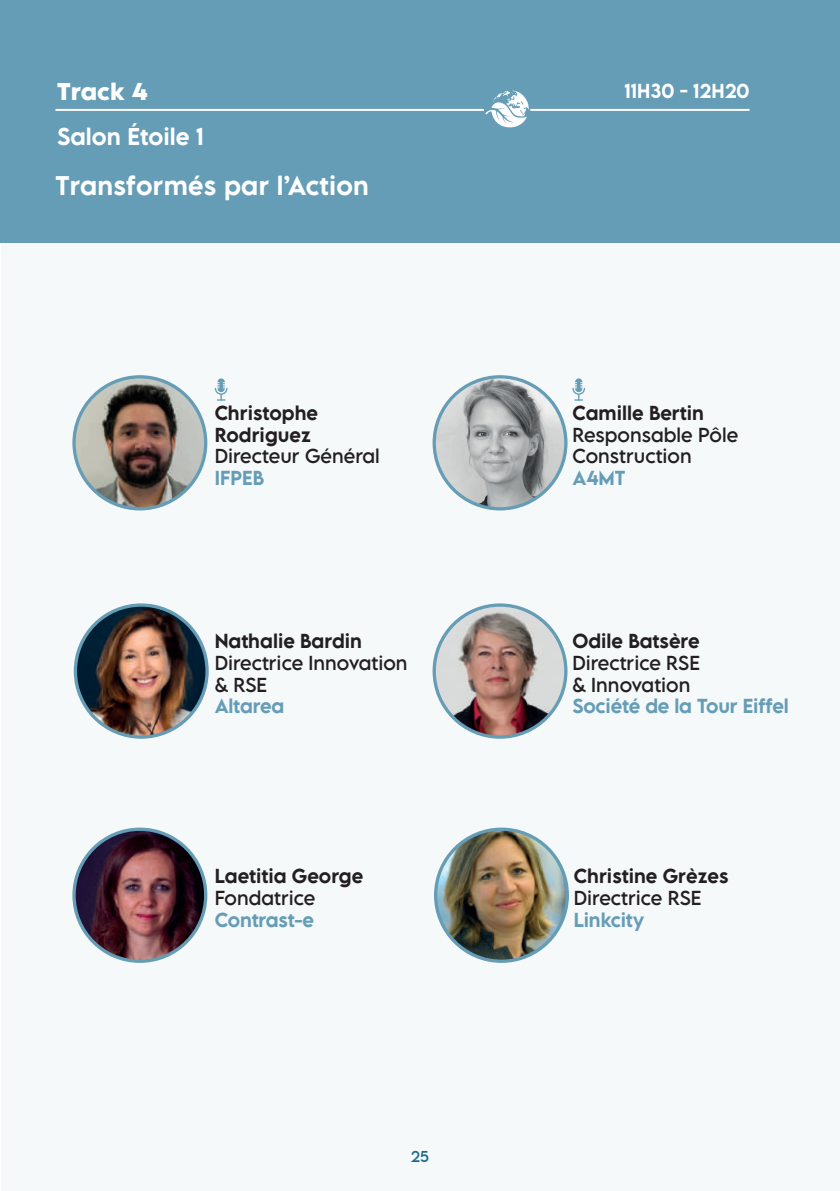
<style>
.page{position:relative;width:840px;height:1191px;background:#fff}
.page>*{position:absolute;margin:0;border:0;box-sizing:border-box;transform-origin:0 0}
.t1{font:500 24px "LEMONMILK Pro FTR";letter-spacing:.01em;color:#fff}
.t2{font:500 21.6px "LEMONMILK Pro FTR";color:#fff}
.t3{font:700 21.6px "LEMONMILK Pro FTR";color:#fff}
.t4{font:18px/21.6px "LEMONMILK Pro FTR";color:#231f20}
.t5{font:500 18px/21.6px "LEMONMILK Pro FTR";color:#231f20}
.t6{font:500 18px "LEMONMILK Pro FTR";letter-spacing:-.01em;color:#659cb6}
.t7{font:500 18px "LEMONMILK Pro FTR";color:#fff}
.t8{font:14px "LEMONMILK Pro FTR";color:#18668b}
</style>
<div class="page">
<div style="left:1px;top:0;width:838px;height:1191px;background:#f5f9fa"></div>
<div style="left:0;top:0;width:839px;height:242px;background:#659cb6"></div>
<hr style="left:55px;top:109px;width:428px;height:2px;background:#fff">
<hr style="left:530px;top:109px;width:219px;height:2px;background:#fff">
<svg style="left:485px;top:90px;width:43px;height:38px"></svg>
<img style="left:74px;top:377px;width:131px;height:132px;border-radius:66px">
<div style="left:72px;top:375px;width:135px;height:135px;border:3px solid #659cb6;border-radius:50%"></div>
<img style="left:434px;top:377px;width:131px;height:131px;border-radius:63px">
<div style="left:432px;top:375px;width:135px;height:135px;border:3px solid #659cb6;border-radius:50%"></div>
<img style="left:75px;top:605px;width:132px;height:132px;border-radius:66px">
<div style="left:74px;top:603px;width:135px;height:135px;border:3px solid #659cb6;border-radius:50%"></div>
<img style="left:74px;top:829px;width:131px;height:132px;border-radius:66px">
<div style="left:72px;top:827px;width:135px;height:136px;border:3px solid #659cb6;border-radius:50%"></div>
<img style="left:434px;top:605px;width:131px;height:132px;border-radius:66px">
<div style="left:432px;top:603px;width:135px;height:135px;border:3px solid #659cb6;border-radius:50%"></div>
<img style="left:435px;top:829px;width:132px;height:132px;border-radius:66px">
<div style="left:434px;top:827px;width:134px;height:136px;border:3px solid #659cb6;border-radius:50%"></div>
<svg style="left:215px;top:378px;width:12px;height:23px"></svg>
<svg style="left:572px;top:378px;width:12px;height:23px"></svg>
<p class="t3" style="left:57px;top:76px;width:92px">Track 4</p>
<p class="t2" style="left:57px;top:122px;width:148px">Salon Étoile 1</p>
<h1 class="t1" style="left:55px;top:170px;width:315px">Transformés par l’Action</h1>
<p class="t5" style="left:214px;top:402px;width:105px">Christophe<br>Rodriguez</p>
<p class="t4" style="left:214px;top:445px;width:166px">Directeur Général</p>
<p class="t6" style="left:214px;top:466px;width:51px">IFPEB</p>
<p class="t5" style="left:214px;top:630px;width:149px">Nathalie Bardin</p>
<p class="t4" style="left:214px;top:652px;width:194px">Directrice Innovation &amp; RSE</p>
<p class="t6" style="left:214px;top:694px;width:71px">Altarea</p>
<p class="t5" style="left:214px;top:865px;width:150px">Laetitia George</p>
<p class="t4" style="left:214px;top:887px;width:102px">Fondatrice</p>
<p class="t6" style="left:214px;top:907px;width:101px">Contrast-e</p>
<p class="t8" style="left:410px;top:1147px;width:20px">25</p>
<p class="t7" style="left:624px;top:79px;width:126px">11H30 - 12H20</p>
<p class="t5" style="left:572px;top:402px;width:133px">Camille Bertin</p>
<p class="t4" style="left:572px;top:424px;width:167px">Responsable Pôle<br>Construction</p>
<p class="t6" style="left:572px;top:466px;width:55px">A4MT</p>
<p class="t5" style="left:572px;top:630px;width:129px">Odile Batsère</p>
<p class="t4" style="left:572px;top:652px;width:129px">Directrice RSE &amp; Innovation</p>
<p class="t6" style="left:572px;top:694px;width:218px">Société de la Tour Eiffel</p>
<p class="t5" style="left:573px;top:865px;width:156px">Christine Grèzes</p>
<p class="t4" style="left:573px;top:887px;width:129px">Directrice RSE</p>
<p class="t6" style="left:573px;top:907px;width:72px">Linkcity</p>
</div>
